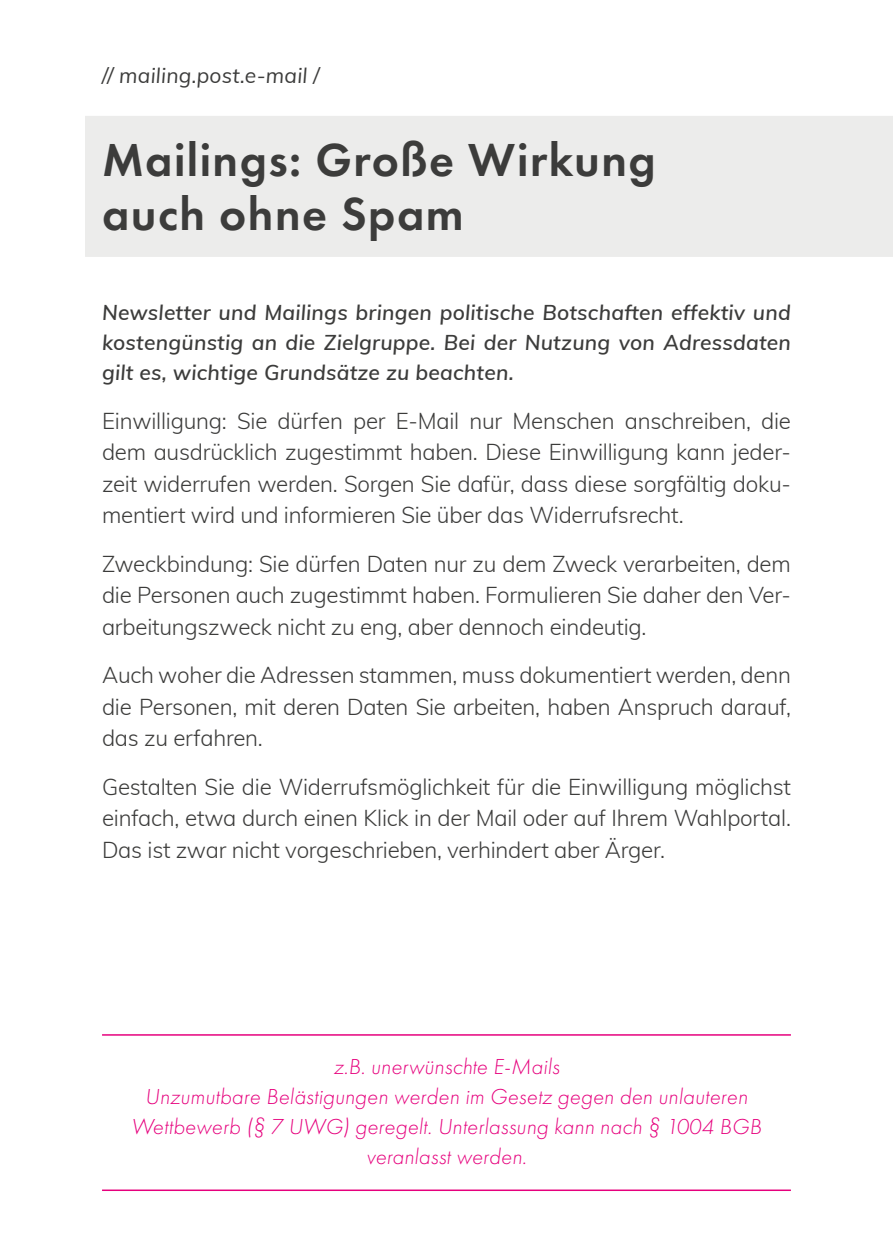
<style>
.page{position:relative;width:893px;height:1259px;background:#fff}
.page>*{position:absolute;margin:0;border:0;box-sizing:border-box;transform-origin:0 0}
.t1{font:600 48px/54px "Futura PT";letter-spacing:.03em;color:#3c3c3b}
.t2{font:300 22.5px/31.5px "Muli";letter-spacing:-.01em;color:#3c3c3b;text-align:justify}
.t3{font:italic 300 22.5px/30px "Futura PT";letter-spacing:.01em;color:#e6007d;text-align:center}
.t4{font:italic 600 21px/30px "Muli";letter-spacing:.01em;color:#3c3c3b;text-align:justify}
.t5{font:italic 21px "Muli";letter-spacing:.01em;color:#3c3c3b}
</style>
<div class="page">
<div style="left:85px;top:116px;width:808px;height:141px;background:#ececeb"></div>
<hr style="left:102px;top:1034px;width:689px;height:1px;background:#e6007d">
<hr style="left:102px;top:1189px;width:689px;height:2px;background:#e6007d">
<p class="t5" style="left:102px;top:60px;width:219px">// mailing.post.e-mail /</p>
<h1 class="t1" style="left:102px;top:132px;width:555px">Mailings: Große Wirkung auch ohne Spam</h1>
<p class="t4" style="left:102px;top:296px;width:690px">Newsletter und Mailings bringen politische Botschaften effektiv und kostengünstig an die Zielgruppe. Bei der Nutzung von Adressdaten gilt es, wichtige Grundsätze zu beachten.</p>
<p class="t2" style="left:102px;top:404px;width:690px">Einwilligung: Sie dürfen per E-Mail nur Menschen anschreiben, die dem ausdrücklich zugestimmt haben. Diese Einwilligung kann jeder&shy;zeit widerrufen werden. Sorgen Sie dafür, dass diese sorgfältig doku&shy;mentiert wird und informieren Sie über das Widerrufsrecht.</p>
<p class="t2" style="left:102px;top:547px;width:690px">Zweckbindung: Sie dürfen Daten nur zu dem Zweck verarbeiten, dem die Personen auch zugestimmt haben. Formulieren Sie daher den Ver&shy;arbeitungszweck nicht zu eng, aber dennoch eindeutig.</p>
<p class="t2" style="left:102px;top:658px;width:690px">Auch woher die Adressen stammen, muss dokumentiert werden, denn die Personen, mit deren Daten Sie arbeiten, haben Anspruch darauf, das zu erfahren.</p>
<p class="t2" style="left:102px;top:770px;width:690px">Gestalten Sie die Widerrufsmöglichkeit für die Einwilligung möglichst einfach, etwa durch einen Klick in der Mail oder auf Ihrem Wahlportal.<br>Das ist zwar nicht vorgeschrieben, verhindert aber Ärger.</p>
<p class="t3" style="left:131px;top:1051px;width:631px">z.B. unerwünschte E-Mails<br>Unzumutbare Belästigungen werden im Gesetz gegen den unlauteren Wettbewerb (§ 7 UWG) geregelt. Unterlassung kann nach § 1004 BGB veranlasst werden.</p>
</div>
